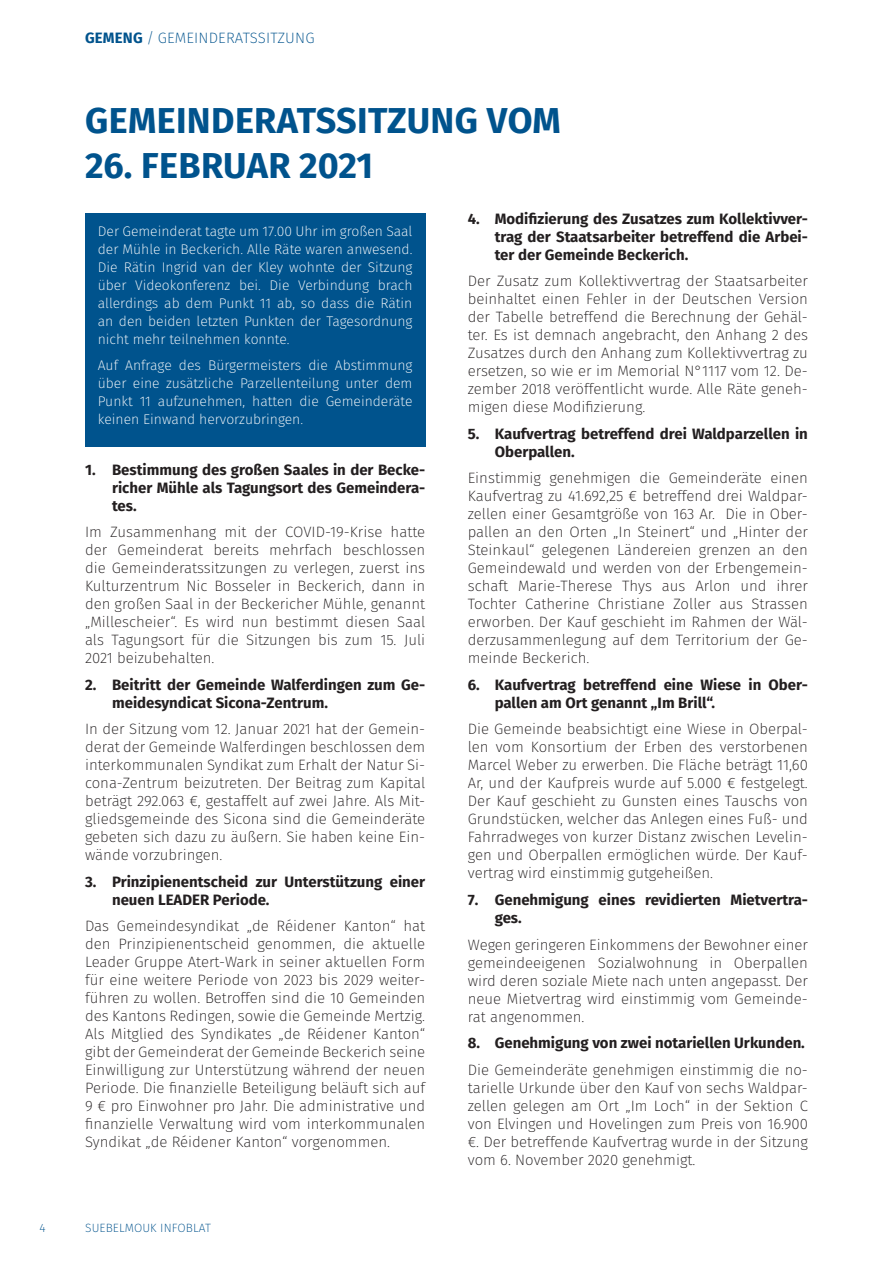
<style>
.page{position:relative;width:893px;height:1263px;background:#fff}
.page>*{position:absolute;margin:0;border:0;box-sizing:border-box;transform-origin:0 0}
.t1{font:700 36px "Fira Sans";letter-spacing:.01em;color:#00538d}
.t2{font:200 15px/18px "Fira Sans";color:#231f20;text-align:justify}
.t3{font:700 15px/18px "Fira Sans";color:#231f20}
.t4{font:200 15px "Fira Sans";letter-spacing:.01em;color:#00538d}
.t5{font:200 13.95px/18px "Fira Sans";color:#fff;text-align:justify}
.t6{font:200 12px "Fira Sans";letter-spacing:.01em;color:#00538d}
.s1{font-weight:700}
</style>
<div class="page">
<div style="left:85px;top:213px;width:340px;height:233px;background:#00538d"></div>
<p class="t4" style="left:85px;top:27px;width:231px"><span class="s1">GEMENG</span> / GEMEINDERATSSITZUNG</p>
<p class="t1" style="left:85px;top:90px;width:477px">GEMEINDERATSSITZUNG VOM</p>
<p class="t1" style="left:85px;top:135px;width:290px">26. FEBRUAR 2021</p>
<p class="t5" style="left:98px;top:222px;width:316px">Der Gemeinderat tagte um 17.00 Uhr im großen Saal der Mühle in Beckerich. Alle Räte waren anwesend.<br>Die Rätin Ingrid van der Kley wohnte der Sitzung über Videokonferenz bei. Die Verbindung brach allerdings ab dem Punkt 11 ab, so dass die Rätin an den beiden letzten Punkten der Tagesordnung nicht mehr teilnehmen konnte.</p>
<p class="t5" style="left:98px;top:356px;width:316px">Auf Anfrage des Bürgermeisters die Abstimmung über eine zusätzliche Parzellenteilung unter dem Punkt 11 aufzunehmen, hatten die Gemeinderäte keinen Einwand hervorzubringen.</p>
<p class="t3" style="left:112px;top:459px;width:315px;text-align:justify;text-indent:-27px">1. Bestimmung des großen Saales in der Becke&shy;richer Mühle als Tagungsort des Gemeindera&shy;tes.</p>
<p class="t2" style="left:85px;top:523px;width:342px">Im Zusammenhang mit der COVID-19-Krise hatte der Gemeinderat bereits mehrfach beschlossen die Gemeinderatssitzungen zu verlegen, zuerst ins Kulturzentrum Nic Bosseler in Beckerich, dann in den großen Saal in der Beckericher Mühle, genannt „Millescheier“. Es wird nun bestimmt diesen Saal als Tagungsort für die Sitzungen bis zum 15. Juli 2021 beizubehalten.</p>
<p class="t3" style="left:112px;top:674px;width:315px;text-indent:-27px">2. Beitritt der Gemeinde Walferdingen zum Ge&shy;meidesyndicat Sicona-Zentrum.</p>
<p class="t2" style="left:85px;top:720px;width:342px">In der Sitzung vom 12. Januar 2021 hat der Gemein&shy;derat der Gemeinde Walferdingen beschlossen dem interkommunalen Syndikat zum Erhalt der Natur Si&shy;cona-Zentrum beizutreten. Der Beitrag zum Kapital beträgt 292.063 €, gestaffelt auf zwei Jahre. Als Mit&shy;gliedsgemeinde des Sicona sind die Gemeinderäte gebeten sich dazu zu äußern. Sie haben keine Ein&shy;wände vorzubringen.</p>
<p class="t3" style="left:112px;top:871px;width:315px;text-indent:-27px">3. Prinzipienentscheid zur Unterstützung einer neuen LEADER Periode.</p>
<p class="t2" style="left:85px;top:917px;width:342px">Das Gemeindesyndikat „de Réidener Kanton“ hat den Prinzipienentscheid genommen, die aktuelle Leader Gruppe Atert-Wark in seiner aktuellen Form für eine weitere Periode von 2023 bis 2029 weiter&shy;führen zu wollen. Betroffen sind die 10 Gemeinden des Kantons Redingen, sowie die Gemeinde Mertzig.<br>Als Mitglied des Syndikates „de Réidener Kanton“ gibt der Gemeinderat der Gemeinde Beckerich seine Einwilligung zur Unterstützung während der neuen Periode. Die finanzielle Beteiligung beläuft sich auf 9 € pro Einwohner pro Jahr. Die administrative und finanzielle Verwaltung wird vom interkommunalen Syndikat „de Réidener Kanton“ vorgenommen.</p>
<p class="t6" style="left:39px;top:1219px;width:8px">4</p>
<p class="t6" style="left:85px;top:1219px;width:127px">SUEBELMOUK INFOBLAT</p>
<p class="t3" style="left:495px;top:209px;width:315px;text-align:justify;text-indent:-27px">4. Modifizierung des Zusatzes zum Kollektivver&shy;trag der Staatsarbeiter betreffend die Arbei&shy;ter der Gemeinde Beckerich.</p>
<p class="t2" style="left:468px;top:272px;width:342px">Der Zusatz zum Kollektivvertrag der Staatsarbeiter beinhaltet einen Fehler in der Deutschen Version der Tabelle betreffend die Berechnung der Gehäl&shy;ter. Es ist demnach angebracht, den Anhang 2 des Zusatzes durch den Anhang zum Kollektivvertrag zu ersetzen, so wie er im Memorial N°1117 vom 12. De&shy;zember 2018 veröffentlicht wurde. Alle Räte geneh&shy;migen diese Modifizierung.</p>
<p class="t3" style="left:495px;top:424px;width:315px;text-indent:-27px">5. Kaufvertrag betreffend drei Waldparzellen in<br>Oberpallen.</p>
<p class="t2" style="left:468px;top:469px;width:342px">Einstimmig genehmigen die Gemeinderäte einen Kaufvertrag zu 41.692,25 € betreffend drei Waldpar&shy;zellen einer Gesamtgröße von 163 Ar. Die in Ober&shy;pallen an den Orten „In Steinert“ und „Hinter der Steinkaul“ gelegenen Ländereien grenzen an den Gemeindewald und werden von der Erbengemein&shy;schaft Marie-Therese Thys aus Arlon und ihrer Tochter Catherine Christiane Zoller aus Strassen erworben. Der Kauf geschieht im Rahmen der Wäl&shy;derzusammenlegung auf dem Territorium der Ge&shy;meinde Beckerich.</p>
<p class="t3" style="left:495px;top:675px;width:315px;text-indent:-27px">6. Kaufvertrag betreffend eine Wiese in Ober&shy;pallen am Ort genannt „Im Brill“.</p>
<p class="t2" style="left:468px;top:720px;width:342px">Die Gemeinde beabsichtigt eine Wiese in Oberpal&shy;len vom Konsortium der Erben des verstorbenen Marcel Weber zu erwerben. Die Fläche beträgt 11,60<br>Ar, und der Kaufpreis wurde auf 5.000 € festgelegt.<br>Der Kauf geschieht zu Gunsten eines Tauschs von Grundstücken, welcher das Anlegen eines Fuß- und Fahrradweges von kurzer Distanz zwischen Levelin&shy;gen und Oberpallen ermöglichen würde. Der Kauf&shy;vertrag wird einstimmig gutgeheißen.</p>
<p class="t3" style="left:495px;top:890px;width:315px;text-indent:-27px">7. Genehmigung eines revidierten Mietvertra&shy;ges.</p>
<p class="t2" style="left:468px;top:935px;width:342px">Wegen geringeren Einkommens der Bewohner einer gemeindeeigenen Sozialwohnung in Oberpallen wird deren soziale Miete nach unten angepasst. Der neue Mietvertrag wird einstimmig vom Gemeinde&shy;rat angenommen.</p>
<p class="t3" style="left:468px;top:1033px;width:339px">8. Genehmigung von zwei notariellen Urkunden.</p>
<p class="t2" style="left:468px;top:1060px;width:342px">Die Gemeinderäte genehmigen einstimmig die no&shy;tarielle Urkunde über den Kauf von sechs Waldpar&shy;zellen gelegen am Ort „Im Loch“ in der Sektion C von Elvingen und Hovelingen zum Preis von 16.900 €. Der betreffende Kaufvertrag wurde in der Sitzung vom 6. November 2020 genehmigt.</p>
</div>
